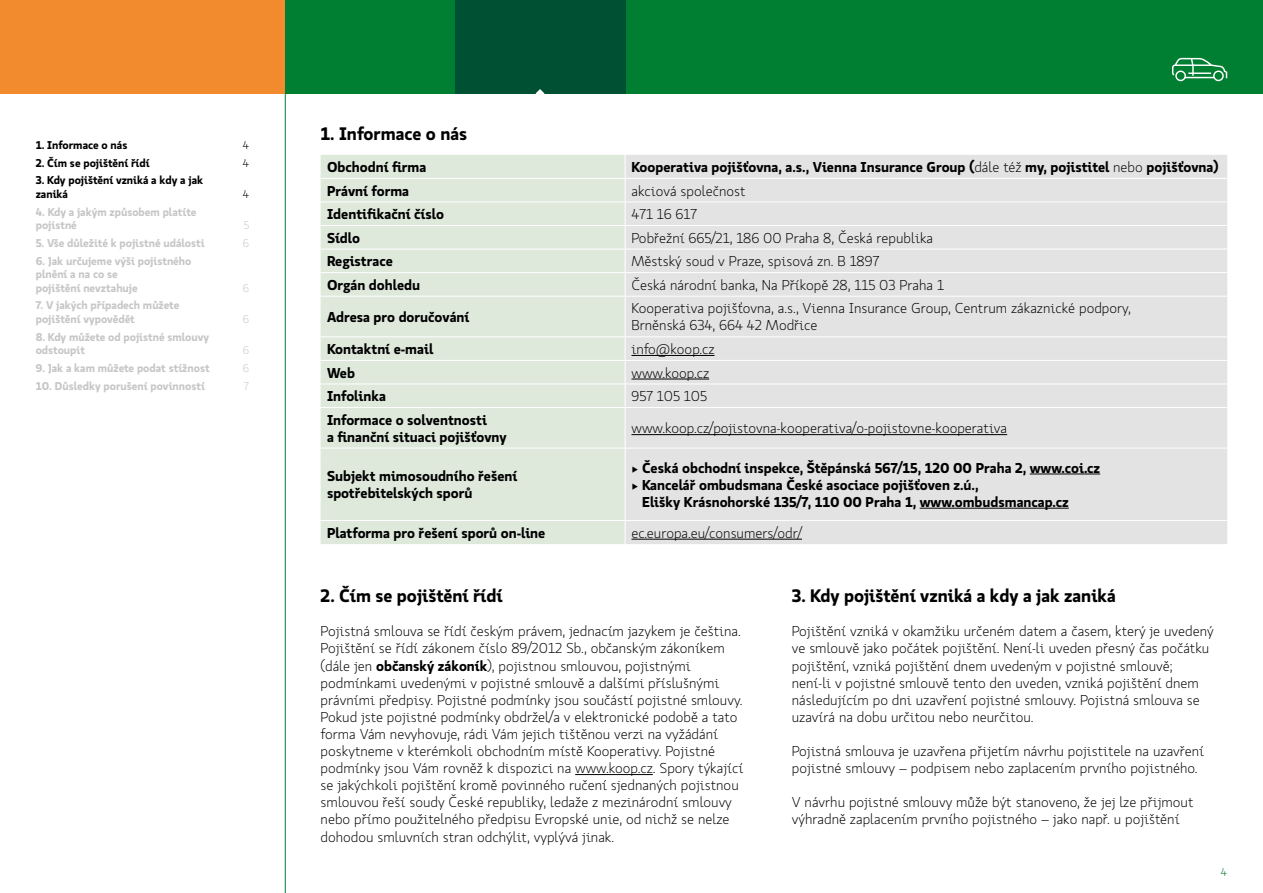
<style>
.page{position:relative;width:1263px;height:893px;background:#fff}
.page>*{position:absolute;margin:0;border:0;box-sizing:border-box;transform-origin:0 0}
.t1{font:700 18px "Koop Pro";color:#000}
.t2{font:300 14.25px/17.1px "Koop Pro";color:#000}
.t3{font:700 14.25px/17.1px "Koop Pro";color:#000}
.t4{font:700 11.25px/13.5px "Koop Pro";color:#c6c6c6}
.t5{font:700 11.25px/13.5px "Koop Pro";color:#000}
.t6{font:300 11.25px "Koop Pro";color:#c6c6c6}
.t7{font:300 11.25px "Koop Pro";color:#000}
.t8{font:300 11.25px "Koop Pro";color:#007e31}
.s1{font-weight:300}
.s2{font-weight:700}
</style>
<div class="page">
<div style="left:0;top:0;width:285px;height:94px;background:#f28b2d"></div>
<div style="left:285px;top:0;width:978px;height:94px;background:#007e31"></div>
<div style="left:455px;top:0;width:170px;height:94px;background:#005033"></div>
<svg style="left:1172px;top:58px;width:55px;height:23px"></svg>
<hr style="left:285px;top:94px;width:1px;height:799px;background:#007e31">
<div style="left:321px;top:155px;width:304px;height:389px;background:#dee9dc"></div>
<div style="left:626px;top:155px;width:601px;height:389px;background:#e3e3e3"></div>
<hr style="left:321px;top:178px;width:304px;height:1px;background:#fff">
<hr style="left:625px;top:178px;width:602px;height:1px;background:#fff">
<hr style="left:321px;top:202px;width:304px;height:1px;background:#fff">
<hr style="left:625px;top:202px;width:602px;height:1px;background:#fff">
<hr style="left:321px;top:225px;width:304px;height:1px;background:#fff">
<hr style="left:625px;top:225px;width:602px;height:1px;background:#fff">
<hr style="left:321px;top:249px;width:304px;height:1px;background:#fff">
<hr style="left:625px;top:249px;width:602px;height:1px;background:#fff">
<hr style="left:321px;top:272px;width:304px;height:1px;background:#fff">
<hr style="left:625px;top:272px;width:602px;height:1px;background:#fff">
<hr style="left:321px;top:296px;width:304px;height:1px;background:#fff">
<hr style="left:625px;top:296px;width:602px;height:1px;background:#fff">
<hr style="left:321px;top:336px;width:304px;height:1px;background:#fff">
<hr style="left:625px;top:336px;width:602px;height:1px;background:#fff">
<hr style="left:321px;top:360px;width:304px;height:1px;background:#fff">
<hr style="left:625px;top:360px;width:602px;height:1px;background:#fff">
<hr style="left:321px;top:384px;width:304px;height:1px;background:#fff">
<hr style="left:625px;top:384px;width:602px;height:1px;background:#fff">
<hr style="left:321px;top:407px;width:304px;height:1px;background:#fff">
<hr style="left:625px;top:407px;width:602px;height:1px;background:#fff">
<hr style="left:321px;top:448px;width:304px;height:1px;background:#fff">
<hr style="left:625px;top:448px;width:602px;height:1px;background:#fff">
<hr style="left:321px;top:520px;width:304px;height:1px;background:#fff">
<hr style="left:625px;top:520px;width:602px;height:1px;background:#fff">
<hr style="left:631px;top:355px;width:83px;height:1px;background:#000">
<hr style="left:631px;top:379px;width:78px;height:1px;background:#000">
<hr style="left:631px;top:434px;width:376px;height:1px;background:#000">
<hr style="left:1030px;top:474px;width:70px;height:1px;background:#000">
<hr style="left:920px;top:508px;width:149px;height:1px;background:#000">
<hr style="left:631px;top:539px;width:171px;height:1px;background:#000">
<hr style="left:575px;top:774px;width:78px;height:1px;background:#000">
<svg style="left:535px;top:89px;width:10px;height:5px"></svg>
<p class="t5" style="left:36px;top:138px;width:93px">1. Informace o nás</p>
<p class="t7" style="left:243px;top:137px;width:8px">4</p>
<p class="t5" style="left:36px;top:155px;width:115px">2. Čím se pojištění řídí</p>
<p class="t7" style="left:243px;top:155px;width:8px">4</p>
<p class="t5" style="left:36px;top:173px;width:169px">3. Kdy pojištění vzniká a kdy a jak zaniká</p>
<p class="t7" style="left:243px;top:186px;width:8px">4</p>
<p class="t4" style="left:36px;top:204px;width:162px">4. Kdy a jakým způsobem platíte pojistné</p>
<p class="t6" style="left:244px;top:218px;width:7px">5</p>
<p class="t4" style="left:36px;top:236px;width:170px">5. Vše důležité k pojistné události</p>
<p class="t6" style="left:243px;top:235px;width:8px">6</p>
<p class="t4" style="left:36px;top:253px;width:157px">6. Jak určujeme výši pojistného plnění a na co se<br>pojištění nevztahuje</p>
<p class="t6" style="left:243px;top:280px;width:8px">6</p>
<p class="t4" style="left:36px;top:298px;width:145px">7. V jakých případech můžete pojištění vypovědět</p>
<p class="t4" style="left:36px;top:329px;width:175px">8. Kdy můžete od pojistné smlouvy odstoupit</p>
<p class="t6" style="left:243px;top:311px;width:8px">6</p>
<p class="t6" style="left:243px;top:343px;width:8px">6</p>
<p class="t4" style="left:36px;top:361px;width:175px">9. Jak a kam můžete podat stížnost</p>
<p class="t6" style="left:243px;top:360px;width:8px">6</p>
<p class="t4" style="left:36px;top:378px;width:171px">10. Důsledky porušení povinností</p>
<p class="t6" style="left:244px;top:378px;width:7px">7</p>
<p class="t1" style="left:321px;top:121px;width:148px">1. Informace o nás</p>
<p class="t3" style="left:327px;top:158px;width:101px">Obchodní firma</p>
<p class="t3" style="left:631px;top:158px;width:589px">Kooperativa pojišťovna, a.s., Vienna Insurance Group (<span class="s1">dále též</span> my, pojistitel <span class="s1">nebo</span> pojišťovna)</p>
<p class="t3" style="left:327px;top:181px;width:84px">Právní forma</p>
<p class="t2" style="left:631px;top:182px;width:116px">akciová společnost</p>
<p class="t3" style="left:327px;top:205px;width:118px">Identifikační číslo</p>
<p class="t2" style="left:631px;top:205px;width:67px">471 16 617</p>
<p class="t3" style="left:327px;top:228px;width:35px">Sídlo</p>
<p class="t2" style="left:631px;top:229px;width:303px">Pobřežní 665/21, 186 00 Praha 8, Česká republika</p>
<p class="t3" style="left:327px;top:252px;width:67px">Registrace</p>
<p class="t2" style="left:631px;top:252px;width:249px">Městský soud v Praze, spisová zn. B 1897</p>
<p class="t3" style="left:327px;top:276px;width:95px">Orgán dohledu</p>
<p class="t2" style="left:631px;top:276px;width:314px">Česká národní banka, Na Příkopě 28, 115 03 Praha 1</p>
<p class="t3" style="left:327px;top:308px;width:144px">Adresa pro doručování</p>
<p class="t2" style="left:631px;top:300px;width:501px">Kooperativa pojišťovna, a.s., Vienna Insurance Group, Centrum zákaznické podpory,<br>Brněnská 634, 664 42 Modřice</p>
<p class="t3" style="left:327px;top:340px;width:108px">Kontaktní e‑mail</p>
<p class="t2" style="left:631px;top:340px;width:85px">info@koop.cz</p>
<p class="t3" style="left:327px;top:363px;width:30px">Web</p>
<p class="t2" style="left:631px;top:364px;width:79px">www.koop.cz</p>
<p class="t3" style="left:327px;top:387px;width:60px">Infolinka</p>
<p class="t2" style="left:631px;top:387px;width:77px">957 105 105</p>
<p class="t3" style="left:327px;top:410px;width:181px">Informace o solventnosti<br>a finanční situaci pojišťovny</p>
<p class="t2" style="left:631px;top:419px;width:377px">www.koop.cz/pojistovna‑kooperativa/o‑pojistovne‑kooperativa</p>
<p class="t3" style="left:327px;top:467px;width:192px">Subjekt mimosoudního řešení spotřebitelských sporů</p>
<p class="t3" style="left:631px;top:458px;width:470px"><span class="s1">•</span> Česká obchodní inspekce, Štěpánská 567/15, 120 00 Praha 2, www.coi.cz</p>
<p class="t3" style="left:642px;top:475px;width:428px;text-indent:-11px"><span class="s1">•</span> Kancelář ombudsmana České asociace pojišťoven z.ú.,<br>Elišky Krásnohorské 135/7, 110 00 Praha 1, www.ombudsmancap.cz</p>
<p class="t3" style="left:327px;top:524px;width:220px">Platforma pro řešení sporů on‑line</p>
<p class="t2" style="left:631px;top:524px;width:172px">ec.europa.eu/consumers/odr/</p>
<p class="t1" style="left:321px;top:583px;width:184px">2. Čím se pojištění řídí</p>
<p class="t2" style="left:321px;top:623px;width:424px">Pojistná smlouva se řídí českým právem, jednacím jazykem je čeština.<br>Pojištění se řídí zákonem číslo 89/2012 Sb., občanským zákoníkem (dále jen <span class="s2">občanský zákoník</span>), pojistnou smlouvou, pojistnými podmínkami uvedenými v pojistné smlouvě a dalšími příslušnými právními předpisy. Pojistné podmínky jsou součástí pojistné smlouvy.<br>Pokud jste pojistné podmínky obdržel/a v elektronické podobě a tato forma Vám nevyhovuje, rádi Vám jejich tištěnou verzi na vyžádání poskytneme v kterémkoli obchodním místě Kooperativy. Pojistné podmínky jsou Vám rovněž k dispozici na www.koop.cz. Spory týkající se jakýchkoli pojištění kromě povinného ručení sjednaných pojistnou smlouvou řeší soudy České republiky, ledaže z mezinárodní smlouvy nebo přímo použitelného předpisu Evropské unie, od nichž se nelze dohodou smluvních stran odchýlit, vyplývá jinak.</p>
<p class="t1" style="left:792px;top:583px;width:326px">3. Kdy pojištění vzniká a kdy a jak zaniká</p>
<p class="t2" style="left:792px;top:623px;width:423px">Pojištění vzniká v okamžiku určeném datem a časem, který je uvedený ve smlouvě jako počátek pojištění. Není-li uveden přesný čas počátku pojištění, vzniká pojištění dnem uvedeným v pojistné smlouvě; není-li v pojistné smlouvě tento den uveden, vzniká pojištění dnem následujícím po dni uzavření pojistné smlouvy. Pojistná smlouva se uzavírá na dobu určitou nebo neurčitou.</p>
<p class="t2" style="left:792px;top:742px;width:414px">Pojistná smlouva je uzavřena přijetím návrhu pojistitele na uzavření pojistné smlouvy – podpisem nebo zaplacením prvního pojistného.</p>
<p class="t2" style="left:792px;top:794px;width:403px">V návrhu pojistné smlouvy může být stanoveno, že jej lze přijmout výhradně zaplacením prvního pojistného – jako např. u pojištění</p>
<p class="t8" style="left:1221px;top:864px;width:8px">4</p>
</div>
